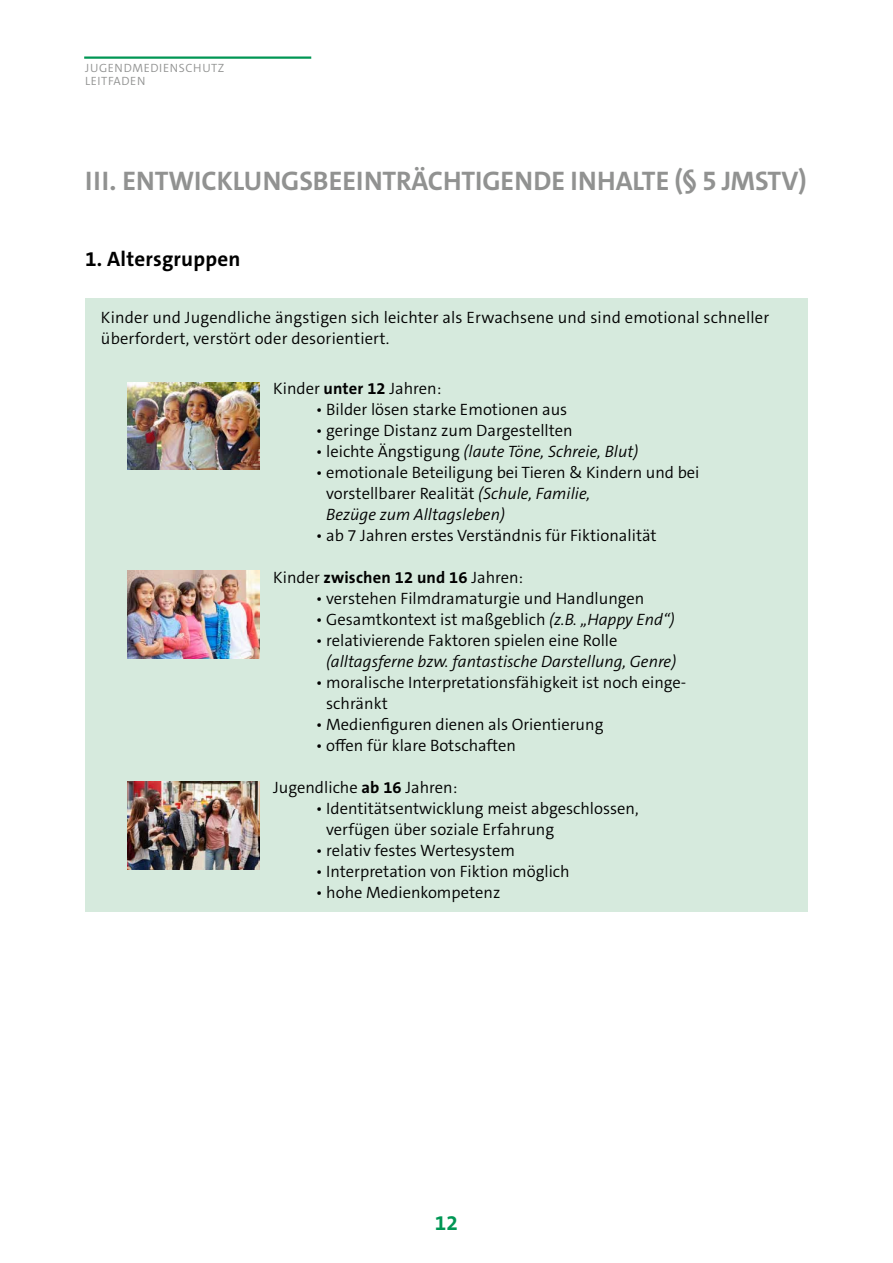
<style>
.page{position:relative;width:893px;height:1263px;background:#fff}
.page>*{position:absolute;margin:0;border:0;box-sizing:border-box;transform-origin:0 0}
.t1{font:700 27px "The Sans C5";color:#919291}
.t2{font:700 21px "The Sans C5";letter-spacing:.01em;color:#000}
.t3{font:700 21px "The Sans C5";color:#009654}
.t4{font:300 16.5px/21px "The Sans C5";color:#000}
.t5{font:italic 300 16.5px "The Sans C5";color:#000}
.t6{font:700 16.5px "The Sans C5";letter-spacing:.01em;color:#000}
.t7{font:300 12px/13.5px "The Sans C5";letter-spacing:.05em;color:#919291}
.s1{font-weight:700}
.s2{font-style:normal}
.s3{font-style:italic}
.s4{font-weight:300}
</style>
<div class="page">
<hr style="left:84px;top:56px;width:227px;height:3px;background:#009654">
<div style="left:85px;top:298px;width:723px;height:613px;background:#d6eadd"></div>
<img style="left:128px;top:382px;width:131px;height:88px">
<img style="left:128px;top:571px;width:131px;height:88px">
<img style="left:128px;top:782px;width:131px;height:88px">
<p class="t7" style="left:85px;top:61px;width:141px">JUGENDMEDIENSCHUTZ<br>LEITFADEN</p>
<h1 class="t1" style="left:85px;top:164px;width:723px">III. ENTWICKLUNGSBEEINTRÄCHTIGENDE INHALTE (§ 5 JMSTV)</h1>
<p class="t2" style="left:85px;top:246px;width:157px">1. Altersgruppen</p>
<p class="t4" style="left:101px;top:307px;width:670px">Kinder und Jugendliche ängstigen sich leichter als Erwachsene und sind emotional schneller überfordert, verstört oder desorientiert.</p>
<p class="t4" style="left:273px;top:378px;width:170px">Kinder <span class="s1">unter 12</span> Jahren:</p>
<p class="t4" style="left:316px;top:399px;width:253px">• Bilder lösen starke Emotionen aus</p>
<p class="t4" style="left:316px;top:420px;width:259px">• geringe Distanz zum Dargestellten</p>
<p class="t5" style="left:316px;top:441px;width:324px"><span class="s2">• leichte Ängstigung</span> (laute Töne, Schreie, Blut)</p>
<p class="t4" style="left:326px;top:462px;width:375px;text-indent:-11px">• emotionale Beteiligung bei Tieren &amp; Kindern und bei vorstellbarer Realität <span class="s3">(Schule, Familie,<br>Bezüge zum Alltagsleben)</span></p>
<p class="t4" style="left:316px;top:525px;width:342px">• ab 7 Jahren erstes Verständnis für Fiktionalität</p>
<p class="t6" style="left:273px;top:567px;width:252px"><span class="s4">Kinder</span> zwischen 12 und 16 <span class="s4">Jahren:</span></p>
<p class="t4" style="left:316px;top:588px;width:330px">• verstehen Filmdramaturgie und Handlungen</p>
<p class="t4" style="left:316px;top:609px;width:360px">• Gesamtkontext ist maßgeblich <span class="s3">(z.B. „Happy End“)</span></p>
<p class="t4" style="left:316px;top:630px;width:303px">• relativierende Faktoren spielen eine Rolle</p>
<p class="t5" style="left:326px;top:651px;width:351px">(alltagsferne bzw. fantastische Darstellung, Genre)</p>
<p class="t4" style="left:326px;top:672px;width:362px;text-indent:-11px">• moralische Interpretationsfähigkeit ist noch einge&shy;schränkt</p>
<p class="t4" style="left:316px;top:714px;width:289px">• Medienfiguren dienen als Orientierung</p>
<p class="t4" style="left:316px;top:735px;width:202px">• offen für klare Botschaften</p>
<p class="t4" style="left:273px;top:777px;width:186px">Jugendliche <span class="s1">ab 16</span> Jahren:</p>
<p class="t4" style="left:326px;top:798px;width:314px;text-indent:-11px">• Identitätsentwicklung meist abgeschlossen, verfügen über soziale Erfahrung</p>
<p class="t4" style="left:316px;top:840px;width:201px">• relativ festes Wertesystem</p>
<p class="t4" style="left:316px;top:861px;width:255px">• Interpretation von Fiktion möglich</p>
<p class="t4" style="left:316px;top:882px;width:186px">• hohe Medienkompetenz</p>
<p class="t3" style="left:435px;top:1209px;width:25px">12</p>
</div>
